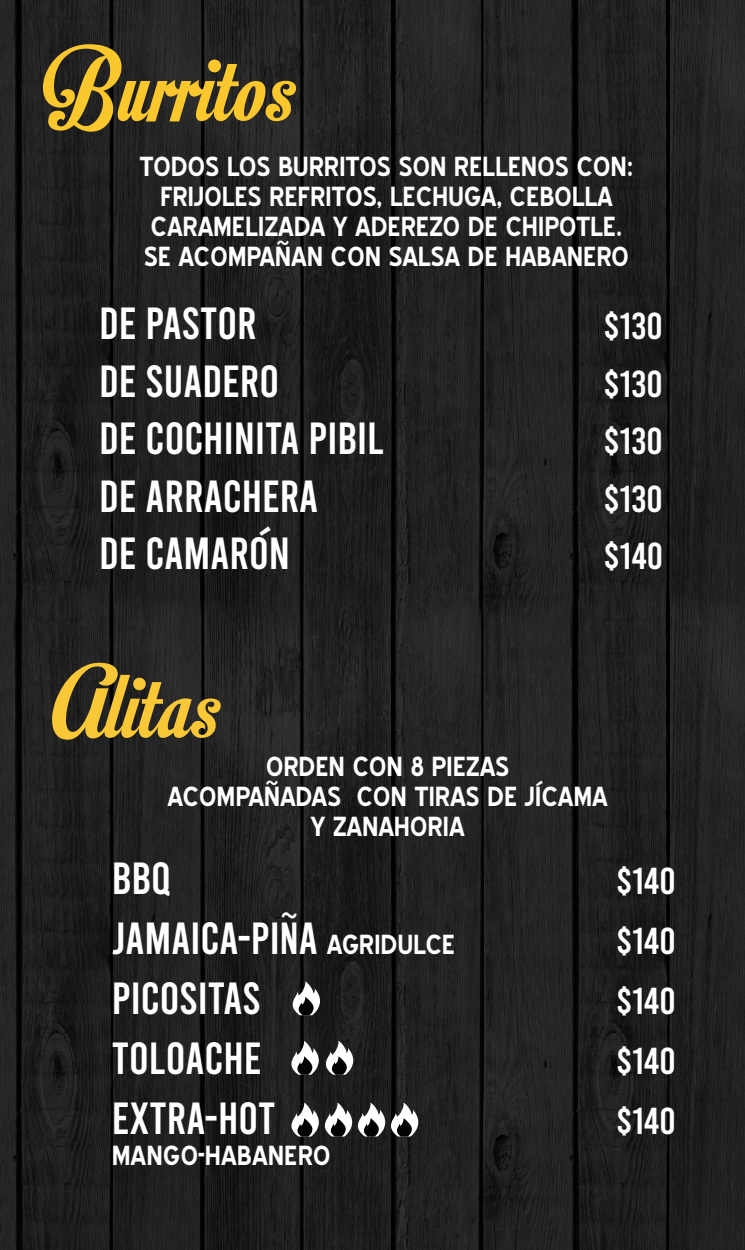
<style>
.page{position:relative;width:745px;height:1250px;background:#fff}
.page>*{position:absolute;margin:0;border:0;box-sizing:border-box;transform-origin:0 0}
.t1{font:103.75px "Motion Picture Personal Use";color:#fac837}
.t2{font:45px "Bebas";color:#fff}
.t3{font:700 43.75px "Blue Highway";color:#fff}
.t4{font:37.5px "Bebas";color:#fff}
.t5{font:700 26.25px/30px "Blue Highway";letter-spacing:-.01em;color:#fff;text-align:center}
.s1{font-family:"Blue Highway Condensed";font-size:43.75px}
.s2{font-family:"Blue Highway";font-weight:700;font-size:26.25px}
</style>
<div class="page">
<img style="left:0;top:1px;width:744px;height:1249px">
<svg style="left:43px;top:44px;width:253px;height:88px;background:#6b5a26"></svg>
<svg style="left:292px;top:981px;width:28px;height:34px"></svg>
<svg style="left:290px;top:1041px;width:28px;height:34px"></svg>
<svg style="left:325px;top:1041px;width:28px;height:34px"></svg>
<svg style="left:291px;top:1103px;width:127px;height:34px"></svg>
<p class="t5" style="left:139px;top:152px;width:495px">TODOS LOS BURRITOS SON RELLENOS CON:<br>FRIJOLES REFRITOS, LECHUGA, CEBOLLA CARAMELIZADA Y ADEREZO DE CHIPOTLE.<br>SE ACOMPAÑAN CON SALSA DE HABANERO</p>
<h2 class="t2" style="left:99px;top:301px;width:159px">DE PASTOR</h2>
<h3 class="t4" style="left:603px;top:307px;width:61px">$130</h3>
<h2 class="t2" style="left:99px;top:358px;width:181px">DE SUADERO</h2>
<h3 class="t4" style="left:603px;top:365px;width:61px">$130</h3>
<h2 class="t2" style="left:99px;top:416px;width:286px">DE COCHINITA PIBIL</h2>
<h3 class="t4" style="left:603px;top:422px;width:61px">$130</h3>
<h2 class="t2" style="left:99px;top:473px;width:220px">DE ARRACHERA</h2>
<h3 class="t4" style="left:603px;top:480px;width:61px">$130</h3>
<h2 class="t2" style="left:99px;top:531px;width:192px">DE CAMARON</h2>
<h3 class="t4" style="left:603px;top:537px;width:61px">$140</h3>
<h3 class="t3" style="left:257px;top:519px;width:16px">´</h3>
<h1 class="t1" style="left:52px;top:645px;width:168px">Alitas</h1>
<p class="t5" style="left:167px;top:751px;width:441px">ORDEN CON 8 PIEZAS<br>ACOMPAÑADAS CON TIRAS DE JÍCAMA<br>Y ZANAHORIA</p>
<h2 class="t2" style="left:112px;top:855px;width:61px">BBQ</h2>
<h3 class="t4" style="left:615px;top:862px;width:61px">$140</h3>
<h2 class="t2" style="left:112px;top:915px;width:345px">JAMAICA-PI<span class="s1">Ñ</span>A <span class="s2">AGRIDULCE</span></h2>
<h3 class="t4" style="left:615px;top:922px;width:61px">$140</h3>
<h2 class="t2" style="left:112px;top:975px;width:150px">PICOSITAS</h2>
<h3 class="t4" style="left:615px;top:982px;width:61px">$140</h3>
<h2 class="t2" style="left:112px;top:1035px;width:151px">TOLOACHE</h2>
<h3 class="t4" style="left:615px;top:1042px;width:61px">$140</h3>
<h2 class="t2" style="left:112px;top:1095px;width:165px">EXTRA-HOT</h2>
<h3 class="t4" style="left:615px;top:1102px;width:61px">$140</h3>
<p class="t5" style="left:112px;top:1141px;width:220px">MANGO-HABANERO</p>
</div>
